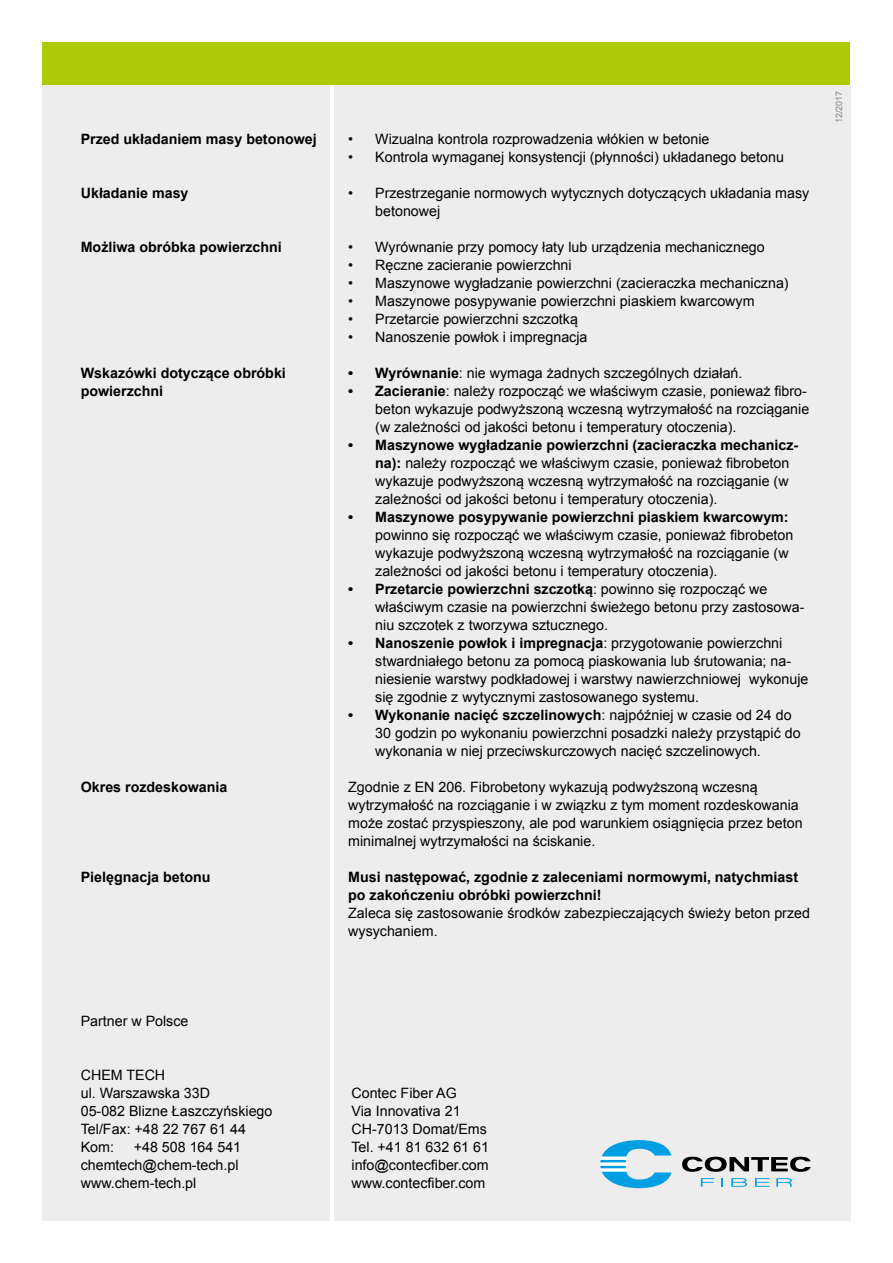
<style>
.page{position:relative;width:893px;height:1263px;background:#fff}
.page>*{position:absolute;margin:0;border:0;box-sizing:border-box;transform-origin:0 0}
.t1{font:14.25px/18px "Arial";color:#000}
.t2{font:700 14.25px/18px "Arial";color:#000}
.t3{font:9px "Arial";color:#878787}
.s1{font-weight:700}
</style>
<div class="page">
<div style="left:43px;top:43px;width:807px;height:42px;background:#afca0b"></div>
<div style="left:43px;top:85px;width:287px;height:1135px;background:#ededed"></div>
<div style="left:334px;top:85px;width:516px;height:1135px;background:#ededed"></div>
<svg style="left:701px;top:1178px;width:13px;height:9px"></svg>
<svg style="left:721px;top:1178px;width:2px;height:9px"></svg>
<svg style="left:731px;top:1178px;width:16px;height:9px"></svg>
<svg style="left:755px;top:1178px;width:15px;height:9px"></svg>
<svg style="left:776px;top:1178px;width:16px;height:9px"></svg>
<svg style="left:682px;top:1157px;width:129px;height:15px"></svg>
<svg style="left:600px;top:1140px;width:72px;height:48px"></svg>
<p class="t2" style="left:81px;top:130px;width:237px">Przed układaniem masy betonowej</p>
<p class="t2" style="left:81px;top:184px;width:109px">Układanie masy</p>
<p class="t2" style="left:81px;top:238px;width:203px">Możliwa obróbka powierzchni</p>
<p class="t2" style="left:81px;top:364px;width:207px">Wskazówki dotyczące obróbki powierzchni</p>
<p class="t2" style="left:81px;top:778px;width:148px">Okres rozdeskowania</p>
<p class="t2" style="left:81px;top:868px;width:131px">Pielęgnacja betonu</p>
<p class="t1" style="left:81px;top:1012px;width:109px">Partner w Polsce</p>
<p class="t1" style="left:81px;top:1066px;width:193px">CHEM TECH<br>ul. Warszawska 33D<br>05-082 Blizne Łaszczyńskiego<br>Tel/Fax: +48 22 767 61 44<br>Kom:</p>
<p class="t1" style="left:81px;top:1138px;width:162px;text-indent:53px">+48 508 164 541 chemtech@chem-tech.pl www.chem-tech.pl</p>
<p class="t1" style="left:348px;top:130px;width:363px">• Wizualna kontrola rozprowadzenia włókien w betonie</p>
<p class="t1" style="left:348px;top:148px;width:437px">• Kontrola wymaganej konsystencji (płynności) układanego betonu</p>
<p class="t1" style="left:375px;top:184px;width:435px;text-indent:-27px">• Przestrzeganie normowych wytycznych dotyczących układania masy betonowej</p>
<p class="t1" style="left:348px;top:238px;width:418px">• Wyrównanie przy pomocy łaty lub urządzenia mechanicznego</p>
<p class="t1" style="left:348px;top:256px;width:225px">• Ręczne zacieranie powierzchni</p>
<p class="t1" style="left:348px;top:274px;width:442px">• Maszynowe wygładzanie powierzchni (zacieraczka mechaniczna)</p>
<p class="t1" style="left:348px;top:292px;width:408px">• Maszynowe posypywanie powierzchni piaskiem kwarcowym</p>
<p class="t1" style="left:348px;top:310px;width:231px">• Przetarcie powierzchni szczotką</p>
<p class="t1" style="left:348px;top:328px;width:241px">• Nanoszenie powłok i impregnacja</p>
<p class="t1" style="left:348px;top:364px;width:396px"><span class="s1">• Wyrównanie</span>: nie wymaga żadnych szczególnych działań.</p>
<p class="t1" style="left:375px;top:382px;width:435px;text-indent:-27px"><span class="s1">• Zacieranie</span>: należy rozpocząć we właściwym czasie, ponieważ fibro&shy;beton wykazuje podwyższoną wczesną wytrzymałość na rozciąganie (w zależności od jakości betonu i temperatury otoczenia).</p>
<p class="t1" style="left:375px;top:436px;width:424px;text-indent:-27px"><span class="s1">• Maszynowe wygładzanie powierzchni (zacieraczka mechanicz&shy;na):</span> należy rozpocząć we właściwym czasie, ponieważ fibrobeton wykazuje podwyższoną wczesną wytrzymałość na rozciąganie (w zależności od jakości betonu i temperatury otoczenia).</p>
<p class="t2" style="left:348px;top:508px;width:442px">• Maszynowe posypywanie powierzchni piaskiem kwarcowym:</p>
<p class="t1" style="left:375px;top:526px;width:420px">powinno się rozpocząć we właściwym czasie, ponieważ fibrobeton wykazuje podwyższoną wczesną wytrzymałość na rozciąganie (w zależności od jakości betonu i temperatury otoczenia).</p>
<p class="t1" style="left:375px;top:580px;width:431px;text-indent:-27px"><span class="s1">• Przetarcie powierzchni szczotką</span>: powinno się rozpocząć we właściwym czasie na powierzchni świeżego betonu przy zastosowa&shy;niu szczotek z tworzywa sztucznego.</p>
<p class="t1" style="left:375px;top:634px;width:435px;text-indent:-27px"><span class="s1">• Nanoszenie powłok i impregnacja</span>: przygotowanie powierzchni stwardniałego betonu za pomocą piaskowania lub śrutowania; na&shy;niesienie warstwy podkładowej i warstwy nawierzchniowej wykonuje się zgodnie z wytycznymi zastosowanego systemu.</p>
<p class="t1" style="left:375px;top:706px;width:427px;text-indent:-27px"><span class="s1">• Wykonanie nacięć szczelinowych</span>: najpóźniej w czasie od 24 do<br>30 godzin po wykonaniu powierzchni posadzki należy przystąpić do wykonania w niej przeciwskurczowych nacięć szczelinowych.</p>
<p class="t1" style="left:348px;top:778px;width:456px">Zgodnie z EN 206. Fibrobetony wykazują podwyższoną wczesną wytrzymałość na rozciąganie i w związku z tym moment rozdeskowania może zostać przyspieszony, ale pod warunkiem osiągnięcia przez beton minimalnej wytrzymałości na ściskanie.</p>
<p class="t2" style="left:348px;top:868px;width:451px">Musi następować, zgodnie z zaleceniami normowymi, natychmiast po zakończeniu obróbki powierzchni!</p>
<p class="t1" style="left:348px;top:904px;width:463px">Zaleca się zastosowanie środków zabezpieczających świeży beton przed wysychaniem.</p>
<p class="t3" style="left:833px;top:123px;width:34px;rotate:-90deg">12/2017</p>
<p class="t1" style="left:351px;top:1084px;width:139px">Contec Fiber AG<br>Via Innovativa 21<br>CH-7013 Domat/Ems<br>Tel. +41 81 632 61 61 info@contecfiber.com www.contecfiber.com</p>
</div>
